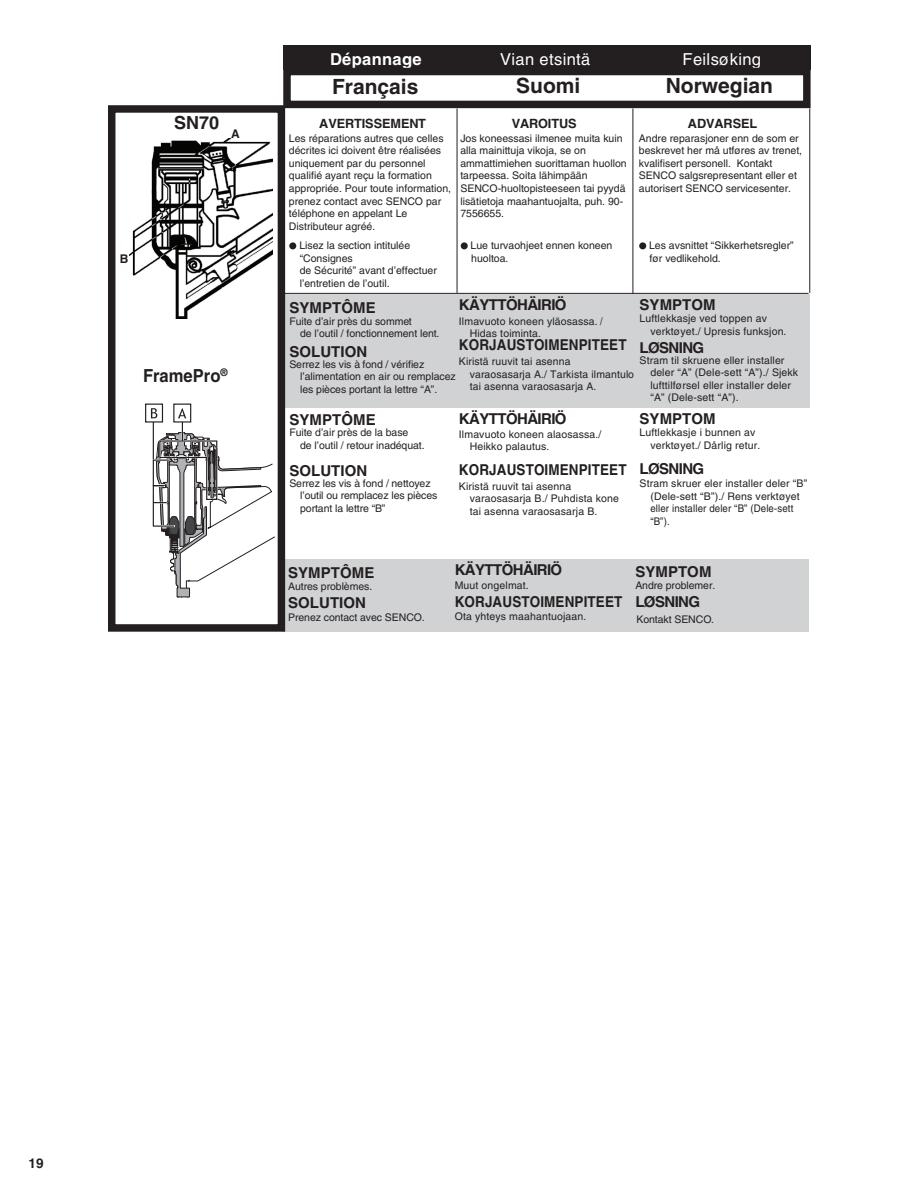
<style>
.page{position:relative;width:918px;height:1188px;background:#fff}
.page>*{position:absolute;margin:0;border:0;box-sizing:border-box;transform-origin:0 0}
.t1{font:700 21px "Helvetica LT";color:#231f20}
.t2{font:700 18px "Helvetica LT";color:#231f20;scale:.92 1}
.t3{font:700 18px "Helvetica LT";color:#231f20}
.t4{font:16.5px "Helvetica LT";letter-spacing:.025em;color:#fff}
.t5{font:700 16.5px "Helvetica LT";letter-spacing:.02em;color:#fff}
.t6{font:700 15px/32.5px "Helvetica LT";letter-spacing:.005em;color:#231f20}
.t7{font:700 15px "Helvetica LT";letter-spacing:-.04em;color:#231f20}
.t8{font:700 15px "Helvetica LT";letter-spacing:.005em;color:#231f20;scale:.9 1}
.t9{font:700 13.5px "Helvetica LT";color:#231f20}
.t10{font:700 12.75px "Helvetica LT";letter-spacing:-.01em;color:#231f20}
.t11{font:700 12px "Helvetica LT";color:#231f20}
.t12{font:10.5px/12.6px "Helvetica LT";color:#231f20}
</style>
<div class="page">
<div style="left:284px;top:45px;width:527px;height:25px;background:#231f20"></div>
<div style="left:283px;top:559px;width:526px;height:73px;background:#d1d2d4"></div>
<div style="left:283px;top:295px;width:526px;height:113px;background:#d1d2d4"></div>
<div style="left:289px;top:242px;width:7px;height:7px;background:#231f20;border-radius:50%"></div>
<div style="left:461px;top:242px;width:7px;height:7px;background:#231f20;border-radius:50%"></div>
<div style="left:639px;top:242px;width:7px;height:7px;background:#231f20;border-radius:50%"></div>
<hr style="left:809px;top:109px;width:1px;height:184px;background:#231f20">
<hr style="left:633px;top:109px;width:1px;height:185px;background:#231f20">
<hr style="left:457px;top:109px;width:1px;height:184px;background:#231f20">
<div style="left:283px;top:68px;width:528px;height:40px;border:7px solid #231f20"></div>
<hr style="left:280px;top:293px;width:528px;height:1px;background:#231f20">
<div style="left:108px;top:105px;width:177px;height:527px;border:7px solid #231f20"></div>
<div style="left:145px;top:404px;width:18px;height:19px;border:1px solid #231f20"></div>
<svg style="left:151px;top:408px;width:135px;height:192px"></svg>
<hr style="left:153px;top:422px;width:1px;height:38px;background:#231f20">
<img style="left:130px;top:139px;width:142px;height:180px">
<p class="t3" style="left:174px;top:111px;width:47px">SN70</p>
<p class="t11" style="left:231px;top:127px;width:10px">A</p>
<p class="t11" style="left:120px;top:251px;width:10px">B</p>
<p class="t2" style="left:143px;top:365px;width:93px">FramePro<sup>®</sup></p>
<p class="t5" style="left:330px;top:50px;width:93px">Dépannage</p>
<p class="t4" style="left:500px;top:50px;width:92px">Vian etsintä</p>
<p class="t4" style="left:683px;top:50px;width:80px">Feilsøking</p>
<p class="t1" style="left:332px;top:74px;width:88px">Français</p>
<p class="t1" style="left:516px;top:73px;width:66px">Suomi</p>
<p class="t1" style="left:666px;top:73px;width:109px">Norwegian</p>
<p class="t10" style="left:319px;top:116px;width:108px">AVERTISSEMENT</p>
<p class="t12" style="left:289px;top:132px;width:164px">Les réparations autres que celles décrites ici doivent être réalisées uniquement par du personnel qualifié ayant reçu la formation appropriée. Pour toute information, prenez contact avec SENCO par téléphone en appelant Le<br>Distributeur agréé.</p>
<p class="t12" style="left:299px;top:239px;width:139px">Lisez la section intitulée “Consignes<br>de Sécurité” avant d’effectuer l’entretien de l’outil.</p>
<p class="t10" style="left:512px;top:116px;width:66px">VAROITUS</p>
<p class="t12" style="left:460px;top:132px;width:168px">Jos koneessasi ilmenee muita kuin alla mainittuja vikoja, se on ammattimiehen suorittaman huollon tarpeessa. Soita lähimpään<br>SENCO-huoltopisteeseen tai pyydä lisätietoja maahantuojalta, puh. 90-<br>7556655.</p>
<p class="t10" style="left:688px;top:116px;width:71px">ADVARSEL</p>
<p class="t12" style="left:639px;top:132px;width:165px">Andre reparasjoner enn de som er beskrevet her må utføres av trenet, kvalifisert personell. Kontakt SENCO salgsrepresentant eller et autorisert SENCO servicesenter.</p>
<p class="t12" style="left:471px;top:239px;width:143px">Lue turvaohjeet ennen koneen huoltoa.</p>
<p class="t12" style="left:649px;top:239px;width:146px">Les avsnittet “Sikkerhetsregler” før vedlikehold.</p>
<p class="t7" style="left:459px;top:296px;width:109px">KÄYTTÖHÄIRIÖ</p>
<p class="t12" style="left:470px;top:315px;width:135px;text-indent:-11px">Ilmavuoto koneen yläosassa. /<br>Hidas toiminta.</p>
<p class="t8" style="left:459px;top:336px;width:188px">KORJAUSTOIMENPITEET</p>
<p class="t12" style="left:470px;top:355px;width:166px;text-indent:-11px">Kiristä ruuvit tai asenna varaosasarja A./ Tarkista ilmantulo tai asenna varaosasarja A.</p>
<p class="t7" style="left:459px;top:409px;width:109px">KÄYTTÖHÄIRIÖ</p>
<p class="t6" style="left:289px;top:291px;width:88px">SYMPTÔME</p>
<p class="t12" style="left:300px;top:315px;width:141px;text-indent:-11px">Fuite d’air près du sommet<br>de l’outil / fonctionnement lent.</p>
<p class="t6" style="left:289px;top:335px;width:79px">SOLUTION</p>
<p class="t12" style="left:300px;top:358px;width:157px;text-indent:-11px">Serrez les vis à fond / vérifiez l’alimentation en air ou remplacez les pièces portant la lettre “A”.</p>
<p class="t6" style="left:289px;top:403px;width:88px">SYMPTÔME</p>
<p class="t12" style="left:300px;top:426px;width:126px;text-indent:-11px">Fuite d’air près de la base<br>de l’outil / retour inadéquat.</p>
<p class="t6" style="left:289px;top:454px;width:79px">SOLUTION</p>
<p class="t12" style="left:289px;top:477px;width:143px">Serrez les vis à fond / nettoyez</p>
<p class="t12" style="left:300px;top:502px;width:87px">portant la lettre “B”</p>
<p class="t6" style="left:640px;top:289px;width:78px">SYMPTOM</p>
<p class="t12" style="left:650px;top:312px;width:138px;text-indent:-11px">Luftlekkasje ved toppen av verktøyet./ Upresis funksjon.</p>
<p class="t7" style="left:640px;top:338px;width:66px">LØSNING</p>
<p class="t12" style="left:650px;top:354px;width:149px;text-indent:-11px">Stram til skruene eller installer deler “A” (Dele-sett “A”)./ Sjekk lufttilførsel eller installer deler “A” (Dele-sett “A”).</p>
<p class="t6" style="left:640px;top:402px;width:78px">SYMPTOM</p>
<p class="t12" style="left:650px;top:426px;width:112px;text-indent:-11px">Luftlekkasje i bunnen av verktøyet./ Dårlig retur.</p>
<p class="t7" style="left:640px;top:460px;width:66px">LØSNING</p>
<p class="t12" style="left:650px;top:477px;width:158px;text-indent:-11px">Stram skruer eler installer deler “B” (Dele-sett “B”)./ Rens verktøyet eller installer deler “B” (Dele-sett “B”).</p>
<p class="t6" style="left:635px;top:555px;width:78px">SYMPTOM</p>
<p class="t12" style="left:635px;top:579px;width:82px">Andre problemer.</p>
<p class="t7" style="left:635px;top:593px;width:66px">LØSNING</p>
<p class="t12" style="left:636px;top:613px;width:79px">Kontakt SENCO.</p>
<p class="t12" style="left:470px;top:428px;width:133px;text-indent:-11px">Ilmavuoto koneen alaosassa./<br>Heikko palautus.</p>
<p class="t12" style="left:470px;top:480px;width:151px;text-indent:-11px">Kiristä ruuvit tai asenna varaosasarja B./ Puhdista kone tai asenna varaosasarja B.</p>
<p class="t8" style="left:459px;top:461px;width:188px">KORJAUSTOIMENPITEET</p>
<p class="t12" style="left:300px;top:489px;width:139px">l’outil ou remplacez les pièces</p>
<p class="t6" style="left:455px;top:553px;width:169px">KÄYTTÖHÄIRIÖ<br>KORJAUSTOIMENPITEET</p>
<p class="t6" style="left:288px;top:556px;width:88px">SYMPTÔME</p>
<p class="t12" style="left:288px;top:580px;width:86px">Autres problèmes.</p>
<p class="t6" style="left:288px;top:586px;width:79px">SOLUTION</p>
<p class="t12" style="left:288px;top:611px;width:138px">Prenez contact avec SENCO.</p>
<p class="t12" style="left:455px;top:579px;width:76px">Muut ongelmat.</p>
<p class="t12" style="left:455px;top:610px;width:133px">Ota yhteys maahantuojaan.</p>
<p class="t9" style="left:29px;top:1155px;width:16px">19</p>
</div>
